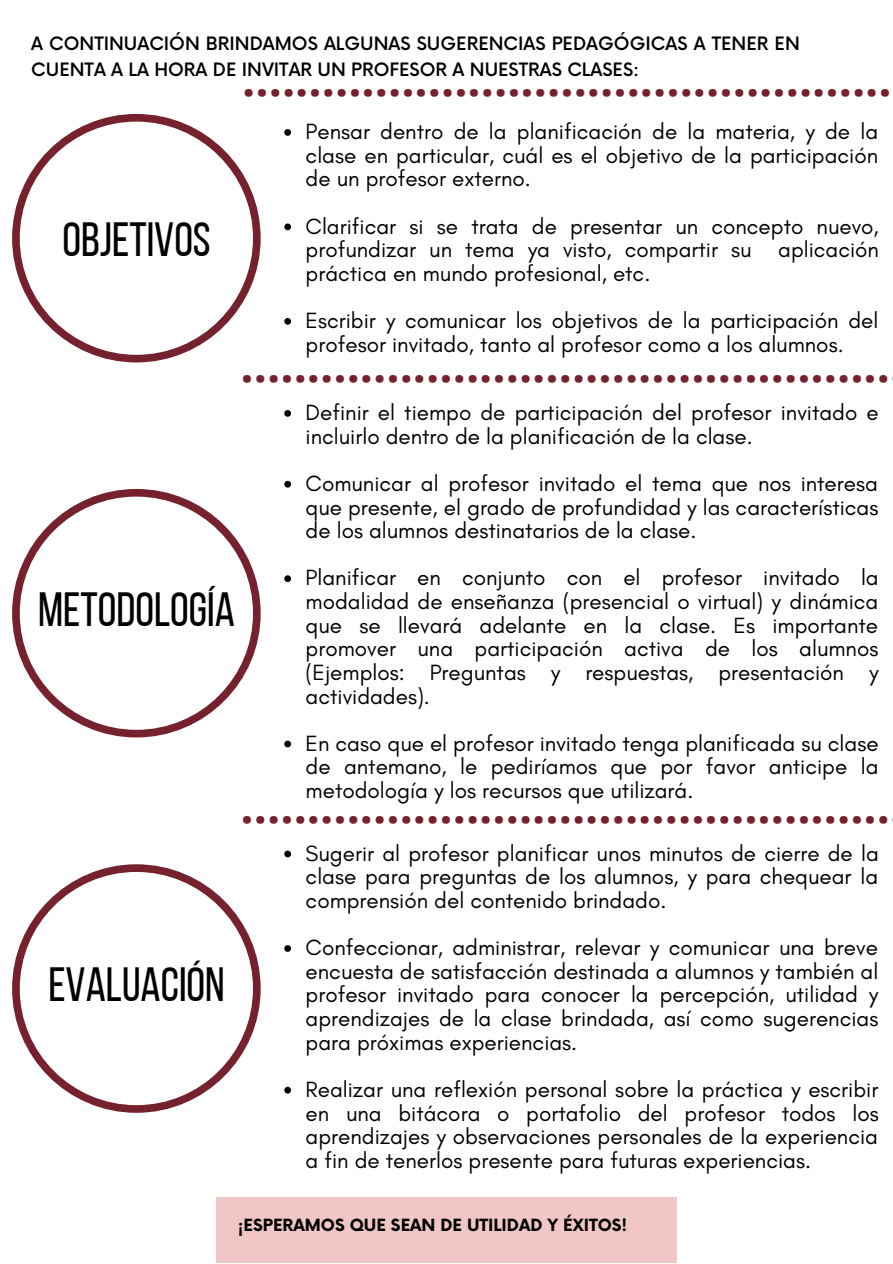
<style>
.page{position:relative;width:893px;height:1264px;background:#fff}
.page>*{position:absolute;margin:0;border:0;box-sizing:border-box;transform-origin:0 0}
.t1{font:47.85px "Bebas Neue";color:#000}
.t2{font:700 46.5px "Open Sans";color:#76222e}
.t3{font:22.5px/23.5px "Glacial Indifference";color:#000;text-align:justify}
.t4{font:500 18px/25.8px "Now";color:#000}
.t5{font:700 16.35px "Now";color:#000}
</style>
<div class="page">
<svg style="left:284px;top:410px;width:7px;height:7px"></svg>
<svg style="left:284px;top:481px;width:7px;height:6px"></svg>
<svg style="left:284px;top:575px;width:7px;height:7px"></svg>
<svg style="left:284px;top:740px;width:7px;height:7px"></svg>
<div style="left:215px;top:1196px;width:461px;height:66px;background:#f1c6c6"></div>
<svg style="left:284px;top:129px;width:7px;height:7px"></svg>
<svg style="left:284px;top:223px;width:7px;height:7px"></svg>
<svg style="left:284px;top:318px;width:7px;height:7px"></svg>
<svg style="left:12px;top:489px;width:249px;height:248px"></svg>
<svg style="left:284px;top:850px;width:7px;height:7px"></svg>
<svg style="left:284px;top:945px;width:7px;height:6px"></svg>
<svg style="left:284px;top:1086px;width:7px;height:7px"></svg>
<svg style="left:12px;top:114px;width:249px;height:248px"></svg>
<svg style="left:12px;top:864px;width:249px;height:248px"></svg>
<p class="t4" style="left:31px;top:32px;width:770px">A CONTINUACIÓN BRINDAMOS ALGUNAS SUGERENCIAS PEDAGÓGICAS A TENER EN<br>CUENTA A LA HORA DE INVITAR UN PROFESOR A NUESTRAS CLASES:</p>
<p class="t2" style="left:242px;top:46px;width:651px">.................................................</p>
<p class="t1" style="left:62px;top:220px;width:150px">OBJETIVOS</p>
<p class="t1" style="left:38px;top:590px;width:198px">METODOLOGÍA</p>
<p class="t1" style="left:48px;top:965px;width:178px">EVALUACIÓN</p>
<p class="t3" style="left:305px;top:119px;width:574px">Pensar dentro de la planificación de la materia, y de la clase en particular, cuál es el objetivo de la participación de un profesor externo.</p>
<p class="t3" style="left:305px;top:214px;width:575px">Clarificar si se trata de presentar un concepto nuevo, profundizar un tema ya visto, compartir su aplicación práctica en mundo profesional, etc.</p>
<p class="t3" style="left:305px;top:308px;width:574px">Escribir y comunicar los objetivos de la participación del profesor invitado, tanto al profesor como a los alumnos.</p>
<p class="t2" style="left:241px;top:332px;width:651px">.................................................</p>
<p class="t3" style="left:305px;top:400px;width:574px">Definir el tiempo de participación del profesor invitado e incluirlo dentro de la planificación de la clase.</p>
<p class="t3" style="left:305px;top:471px;width:574px">Comunicar al profesor invitado el tema que nos interesa que presente, el grado de profundidad y las características de los alumnos destinatarios de la clase.</p>
<p class="t3" style="left:305px;top:566px;width:574px">Planificar en conjunto con el profesor invitado la modalidad de enseñanza (presencial o virtual) y dinámica que se llevará adelante en la clase. Es importante promover una participación activa de los alumnos (Ejemplos: Preguntas y respuestas, presentación y actividades).</p>
<p class="t3" style="left:305px;top:731px;width:574px">En caso que el profesor invitado tenga planificada su clase de antemano, le pediríamos que por favor anticipe la metodología y los recursos que utilizará.</p>
<p class="t2" style="left:241px;top:773px;width:651px">.................................................</p>
<p class="t3" style="left:305px;top:841px;width:574px">Sugerir al profesor planificar unos minutos de cierre de la clase para preguntas de los alumnos, y para chequear la comprensión del contenido brindado.</p>
<p class="t3" style="left:305px;top:935px;width:574px">Confeccionar, administrar, relevar y comunicar una breve encuesta de satisfacción destinada a alumnos y también al profesor invitado para conocer la percepción, utilidad y aprendizajes de la clase brindada, así como sugerencias para próximas experiencias.</p>
<p class="t3" style="left:305px;top:1077px;width:574px">Realizar una reflexión personal sobre la práctica y escribir en una bitácora o portafolio del profesor todos los aprendizajes y observaciones personales de la experiencia a fin de tenerlos presente para futuras experiencias.</p>
<p class="t5" style="left:238px;top:1215px;width:391px">¡ESPERAMOS QUE SEAN DE UTILIDAD Y ÉXITOS!</p>
</div>
